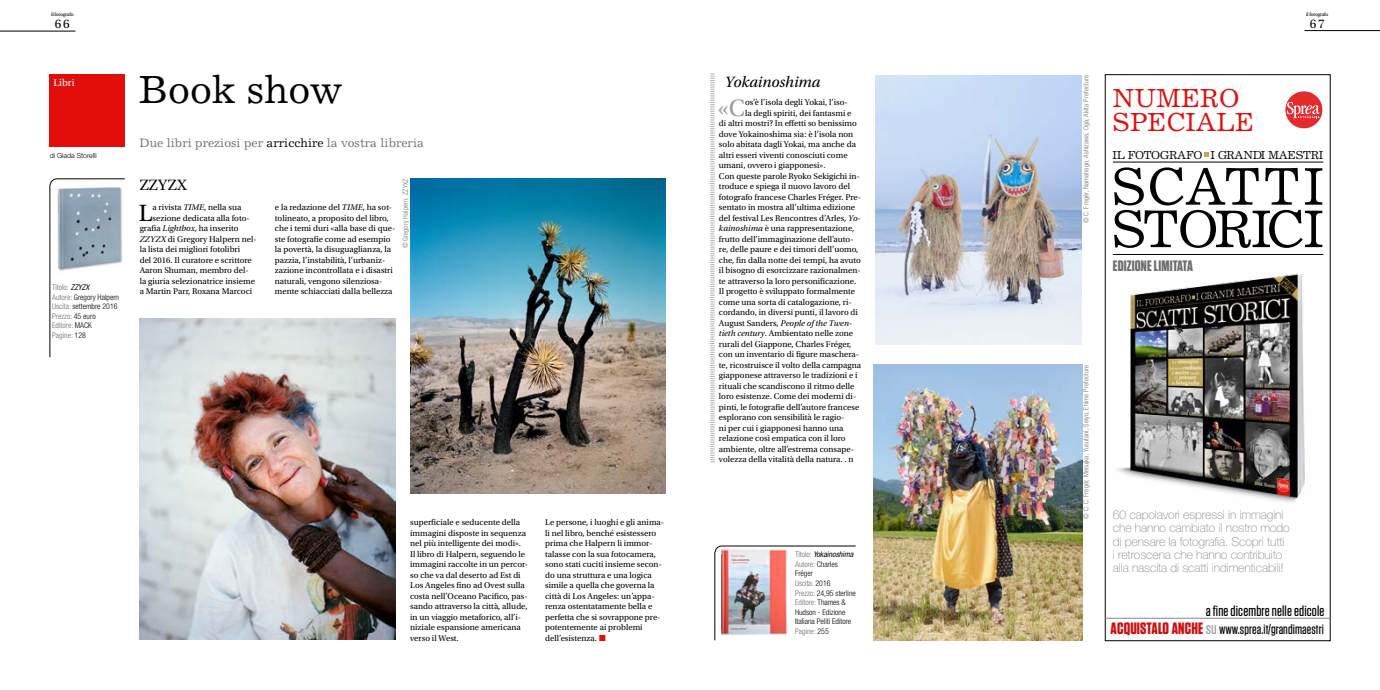
<style>
.page{position:relative;width:1380px;height:690px;background:#fff}
.page>*{position:absolute;margin:0;border:0;box-sizing:border-box;transform-origin:0 0}
.t1{font:53.2px/42.4px "Excelsior LT Std";letter-spacing:-.015em;color:#000}
.t2{font:39.38px "Excelsior LT";color:#000}
.t3{font:26.25px/24px "Excelsior LT Std";color:#e30d0a}
.t4{font:24.85px "Utopia Std";color:#9c9c9d}
.t5{font:24.85px "Utopia Std";color:#000}
.t6{font:italic 15.75px "Utopia Std";color:#000}
.t7{font:15.75px "Utopia Std";letter-spacing:.01em;color:#000}
.t8{font:700 15.14px "Tungsten";letter-spacing:.01em;color:#6e6e6e}
.t9{font:500 14.88px "Tungsten";letter-spacing:.01em;color:#000}
.t10{font:500 13.83px "Tungsten";letter-spacing:.01em;color:#000}
.t11{font:13.12px "Utopia Std";color:#000}
.t12{font:100 12.25px/13.1px "Helvetica Neue LT Std";letter-spacing:-.01em;color:#868786}
.t13{font:12.25px "Excelsior LT";color:#6e6e6e}
.t14{font:11.64px "Excelsior LT Std";letter-spacing:-.03em;color:#000}
.t15{font:10.5px "Utopia Std";color:#fff}
.t16{font:8.75px/10.5px "Utopia Std";color:#000}
.t17{font:italic 8.75px "Utopia Std";color:#000}
.t18{font:300 condensed 7.88px/9.6px "Helvetica Neue LT Std";color:#000}
.t19{font:300 condensed 7.88px/9.6px "Helvetica Neue LT Std";color:#6e6e6e}
.t20{font:300 condensed 7px "Helvetica Neue LT Std";letter-spacing:.02em;color:#6e6e6e}
.t21{font:300 7px "Helvetica Neue LT Std";color:#000}
.t22{font:5.25px "Utopia Std";letter-spacing:-.03em;color:#000}
.s1{font-weight:400;font-style:italic;color:#000}
.s2{color:#000}
.s3{font-style:italic}
.s4{color:#e30d0a}
.s5{font-style:normal}
.s6{color:#6e6e6e}
.s7{font-weight:400;font-style:italic}
.s8{font-weight:700;font-size:16.45px;color:#cd1013}
.s9{font-size:16.45px;color:#9c9c9d}
</style>
<div class="page">
<hr style="left:0;top:31px;width:75px;height:1px;background:#000">
<hr style="left:1304px;top:30px;width:75px;height:1px;background:#000">
<div style="left:50px;top:74px;width:75px;height:73px;background:#e30d0a"></div>
<svg style="left:710px;top:73px;width:4px;height:389px"></svg>
<svg style="left:49px;top:178px;width:76px;height:179px"></svg>
<img style="left:139px;top:319px;width:256px;height:320px">
<img style="left:410px;top:178px;width:255px;height:315px">
<div style="left:53px;top:184px;width:71px;height:93px;background:#fff"></div>
<img style="left:57px;top:187px;width:66px;height:84px">
<img style="left:875px;top:75px;width:206px;height:270px">
<svg style="left:714px;top:545px;width:142px;height:95px"></svg>
<img style="left:721px;top:548px;width:65px;height:86px">
<div style="left:1285px;top:91px;width:36px;height:37px;background:#e32a2d;border-radius:50%"></div>
<svg style="left:1286px;top:102px;width:33px;height:16px"></svg>
<hr style="left:1104px;top:617px;width:225px;height:1px;background:#868786">
<img style="left:1117px;top:273px;width:188px;height:230px">
<hr style="left:1112px;top:162px;width:210px;height:1px;background:#000">
<hr style="left:1112px;top:254px;width:210px;height:1px;background:#000">
<svg style="left:1204px;top:152px;width:4px;height:5px"></svg>
<img style="left:873px;top:365px;width:208px;height:275px">
<p class="t22" style="left:51px;top:12px;width:24px">il fotografo</p>
<h3 class="t11" style="left:55px;top:17px;width:16px">66</h3>
<p class="t22" style="left:1305px;top:12px;width:24px">il fotografo</p>
<h3 class="t11" style="left:1309px;top:17px;width:16px">67</h3>
<p class="t15" style="left:53px;top:77px;width:23px">Libri</p>
<p class="t21" style="left:50px;top:151px;width:48px">di Giada Storelli</p>
<p class="t19" style="left:52px;top:282px;width:68px">Titolo: <span class="s1">ZZYZX<br></span>Autore: <span class="s2">Gregory Halpern<br></span>Uscita: <span class="s2">settembre 2016<br></span>Prezzo: <span class="s2">45 euro<br></span>Editore: <span class="s2">MACK<br></span>Pagine: <span class="s2">128</span></p>
<h2 class="t2" style="left:140px;top:67px;width:204px">Book show</h2>
<h3 class="t13" style="left:139px;top:135px;width:286px">Due libri preziosi per <span class="s2">arricchire</span> la vostra libreria</h3>
<h3 class="t7" style="left:140px;top:176px;width:49px">ZZYZX</h3>
<h3 class="t5" style="left:139px;top:199px;width:15px">L</h3>
<p class="t16" style="left:152px;top:202px;width:90px">a rivista <span class="s3">TIME</span>, nella sua</p>
<p class="t16" style="left:152px;top:213px;width:99px">sezione dedicata alla foto-</p>
<p class="t16" style="left:140px;top:223px;width:100px">grafia <span class="s3">Lightbox</span>, ha inserito</p>
<p class="t16" style="left:140px;top:234px;width:118px"><span class="s3">ZZYZX</span> di Gregory Halpern nel-</p>
<p class="t16" style="left:140px;top:244px;width:102px">la lista dei migliori fotolibri</p>
<p class="t16" style="left:140px;top:255px;width:114px">del 2016. Il curatore e scrittore</p>
<p class="t16" style="left:140px;top:265px;width:110px">Aaron Shuman, membro del-</p>
<p class="t16" style="left:140px;top:276px;width:117px">la giuria selezionatrice insieme</p>
<p class="t16" style="left:140px;top:286px;width:114px">a Martin Parr, Roxana Marcoci</p>
<p class="t20" style="left:401px;top:248px;width:71px;rotate:-90deg">© Gregory Halpern, ZZYXZ</p>
<p class="t16" style="left:275px;top:202px;width:122px">e la redazione del <span class="s3">TIME</span>, ha sot&shy;tolineato, a proposito del libro, che i temi duri «alla base di que&shy;ste fotografie come ad esempio la povertà, la disuguaglianza, la pazzia, l’instabilità, l’urbaniz&shy;zazione incontrollata e i disastri naturali, vengono silenziosa&shy;mente schiacciati dalla bellezza</p>
<p class="t16" style="left:410px;top:517px;width:119px">superficiale e seducente della immagini disposte in sequenza nel più intelligente dei modi».<br>Il libro di Halpern, seguendo le immagini raccolte in un percor&shy;so che va dal deserto ad Est di<br>Los Angeles fino ad Ovest sulla costa nell’Oceano Pacifico, pas&shy;sando attraverso la città, allude, in un viaggio metaforico, all’i&shy;niziale espansione americana verso il West.</p>
<p class="t16" style="left:545px;top:517px;width:120px">Le persone, i luoghi e gli anima&shy;li nel libro, benché esistessero prima che Halpern li immor&shy;talasse con la sua fotocamera, sono stati cuciti insieme secon&shy;do una struttura e una logica simile a quella che governa la città di Los Angeles: un’appa&shy;renza ostentatamente bella e perfetta che si sovrappone pre&shy;potentemente ai problemi dell’esistenza. <span class="s4">■</span></p>
<h3 class="t6" style="left:724px;top:74px;width:97px">Yokainoshima</h3>
<h3 class="t4" style="left:717px;top:94px;width:29px">«C</h3>
<p class="t16" style="left:745px;top:97px;width:104px">os’è l’isola degli Yokai, l’iso-</p>
<p class="t16" style="left:745px;top:108px;width:108px">la degli spiriti, dei fantasmi e</p>
<p class="t16" style="left:718px;top:118px;width:139px">di altri mostri? In effetti so benissimo</p>
<p class="t16" style="left:718px;top:129px;width:136px">dove Yokainoshima sia: è l’isola non</p>
<p class="t16" style="left:718px;top:139px;width:138px">solo abitata dagli Yokai, ma anche da</p>
<p class="t16" style="left:718px;top:150px;width:130px">altri esseri viventi conosciuti come</p>
<p class="t16" style="left:718px;top:160px;width:108px">umani, ovvero i giapponesi».</p>
<p class="t16" style="left:718px;top:171px;width:142px">Con queste parole Ryoko Sekigichi in-</p>
<p class="t16" style="left:718px;top:181px;width:133px">troduce e spiega il nuovo lavoro del</p>
<p class="t16" style="left:718px;top:192px;width:144px">fotografo francese Charles Fréger. Pre-</p>
<p class="t16" style="left:718px;top:202px;width:138px">sentato in mostra all’ultima edizione</p>
<p class="t16" style="left:718px;top:213px;width:143px">del festival Les Rencontres d’Arles, <span class="s3">Yo-</span></p>
<p class="t16" style="left:718px;top:223px;width:137px"><span class="s3">kainoshima</span> è una rappresentazione,</p>
<p class="t16" style="left:718px;top:234px;width:136px">frutto dell’immaginazione dell’auto-</p>
<p class="t16" style="left:718px;top:244px;width:141px">re, delle paure e dei timori dell’uomo,</p>
<p class="t16" style="left:718px;top:255px;width:144px">che, fin dalla notte dei tempi, ha avuto</p>
<p class="t16" style="left:718px;top:265px;width:143px">il bisogno di esorcizzare razionalmen-</p>
<p class="t16" style="left:718px;top:276px;width:139px">te attraverso la loro personificazione.</p>
<p class="t16" style="left:718px;top:286px;width:138px">Il progetto è sviluppato formalmente</p>
<p class="t16" style="left:718px;top:297px;width:134px">come una sorta di catalogazione, ri-</p>
<p class="t16" style="left:718px;top:307px;width:140px">cordando, in diversi punti, il lavoro di</p>
<p class="t17" style="left:718px;top:318px;width:134px"><span class="s5">August Sanders,</span> People of the Twen-</p>
<p class="t16" style="left:718px;top:328px;width:136px"><span class="s3">tieth century</span>. Ambientato nelle zone</p>
<p class="t16" style="left:718px;top:339px;width:134px">rurali del Giappone, Charles Fréger,</p>
<p class="t16" style="left:718px;top:349px;width:142px">con un inventario di figure maschera-</p>
<p class="t16" style="left:718px;top:360px;width:144px">te, ricostruisce il volto della campagna</p>
<p class="t16" style="left:718px;top:370px;width:140px">giapponese attraverso le tradizioni e i</p>
<p class="t16" style="left:718px;top:381px;width:137px">rituali che scandiscono il ritmo delle</p>
<p class="t16" style="left:718px;top:391px;width:139px">loro esistenze. Come dei moderni di-</p>
<p class="t16" style="left:718px;top:402px;width:142px">pinti, le fotografie dell’autore francese</p>
<p class="t16" style="left:718px;top:412px;width:127px">esplorano con sensibilità le ragio-</p>
<p class="t16" style="left:718px;top:423px;width:126px">ni per cui i giapponesi hanno una</p>
<p class="t16" style="left:718px;top:433px;width:128px">relazione così empatica con il loro</p>
<p class="t16" style="left:718px;top:444px;width:136px">ambiente, oltre all’estrema consape-</p>
<p class="t16" style="left:718px;top:454px;width:136px">volezza della vitalità della natura. . n</p>
<p class="t18" style="left:795px;top:549px;width:62px"><span class="s6">Titolo:</span> <span class="s7">Yokainoshima<br></span><span class="s6">Autore:</span> Charles<br>Fréger<br><span class="s6">Uscita:</span> 2016<br><span class="s6">Prezzo:</span> 24,95 sterline<br><span class="s6">Editore:</span> Thames &amp;<br>Hudson - Edizione<br>Italiana Peliti Editore<br><span class="s6">Pagine:</span> 255</p>
<p class="t20" style="left:1081px;top:223px;width:150px;rotate:-90deg">© C. Fregèr, Namahage, Ashizawa, Oga, Akita Prefecture</p>
<h3 class="t3" style="left:1112px;top:86px;width:143px">NUMERO<br>SPECIALE</h3>
<h3 class="t14" style="left:1112px;top:148px;width:212px">IL FOTOGRAFO I GRANDI MAESTRI</h3>
<h1 class="t1" style="left:1111px;top:165px;width:214px">SCATTI<br>STORICI</h1>
<h3 class="t8" style="left:1112px;top:258px;width:82px">EDIZIONE LIMITATA</h3>
<p class="t20" style="left:1081px;top:518px;width:155px;rotate:-90deg">© C. C. Fregèr, Mesujka, Yusutani, Seiyo, Ehime Prefecture</p>
<h3 class="t12" style="left:1112px;top:508px;width:178px">60 capolavori espressi in immagini che hanno cambiato il nostro modo di pensare la fotografia. Scopri tutti<br>i retroscena che hanno contribuito alla nascita di scatti indimenticabili!</h3>
<h3 class="t9" style="left:1205px;top:602px;width:120px">a fine dicembre nelle edicole</h3>
<h3 class="t10" style="left:1110px;top:622px;width:215px"><span class="s8">ACQUISTALO ANCHE</span> <span class="s9">su</span> www.sprea.it/grandimaestri</h3>
</div>
